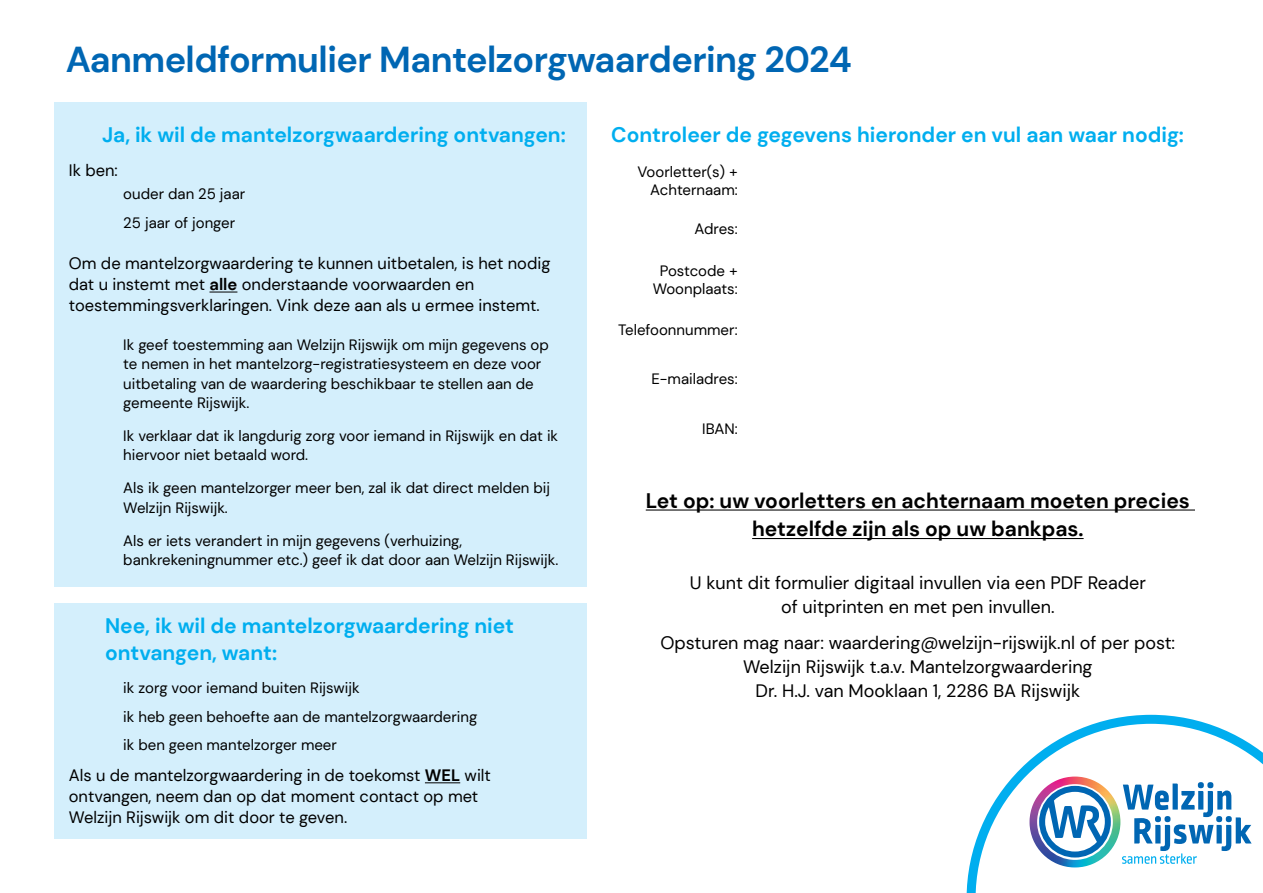
<style>
.page{position:relative;width:1263px;height:893px;background:#fff}
.page>*{position:absolute;margin:0;border:0;box-sizing:border-box;transform-origin:0 0}
.t1{font:700 36px "DM Sans";letter-spacing:-.015em;color:#0066b3}
.t2{font:700 21px/27px "DM Sans";color:#00aeef}
.t3{font:700 21px/28.5px "DM Sans";color:#000;text-align:center}
.t4{font:18px/24px "DM Sans";color:#000;text-align:center}
.t5{font:16.5px/21px "DM Sans";color:#000}
.t6{font:15px/19.5px "DM Sans";color:#000}
.s1{font-weight:700}
</style>
<div class="page">
<div style="left:54px;top:102px;width:533px;height:485px;background:#d4effc"></div>
<div style="left:54px;top:604px;width:533px;height:235px;background:#d4effc"></div>
<svg style="left:209px;top:292px;width:28px;height:1px"></svg>
<hr style="left:646px;top:509px;width:549px;height:2px;background:#000">
<hr style="left:752px;top:538px;width:331px;height:1px;background:#000">
<hr style="left:425px;top:782px;width:35px;height:1px;background:#000">
<svg style="left:966px;top:715px;width:297px;height:178px"></svg>
<svg style="left:1029px;top:776px;width:222px;height:91px"></svg>
<h1 class="t1" style="left:66px;top:37px;width:787px">Aanmeldformulier Mantelzorgwaardering 2024</h1>
<h2 class="t2" style="left:102px;top:121px;width:465px">Ja, ik wil de mantelzorgwaardering ontvangen:</h2>
<h2 class="t2" style="left:611px;top:121px;width:574px">Controleer de gegevens hieronder en vul aan waar nodig:</h2>
<p class="t5" style="left:69px;top:160px;width:50px">Ik ben:</p>
<p class="t6" style="left:123px;top:180px;width:123px;line-height:28.5px">ouder dan 25 jaar<br>25 jaar of jonger</p>
<p class="t5" style="left:69px;top:253px;width:483px">Om de mantelzorgwaardering te kunnen uitbetalen, is het nodig dat u instemt met <span class="s1">alle</span> onderstaande voorwaarden en toestemmingsverklaringen. Vink deze aan als u ermee instemt.</p>
<p class="t6" style="left:123px;top:334px;width:427px">Ik geef toestemming aan Welzijn Rijswijk om mijn gegevens op te nemen in het mantelzorg-registratiesysteem en deze voor uitbetaling van de waardering beschikbaar te stellen aan de gemeente Rijswijk.</p>
<p class="t6" style="left:123px;top:426px;width:436px">Ik verklaar dat ik langdurig zorg voor iemand in Rijswijk en dat ik hiervoor niet betaald word.</p>
<p class="t6" style="left:123px;top:478px;width:428px">Als ik geen mantelzorger meer ben, zal ik dat direct melden bij<br>Welzijn Rijswijk.</p>
<p class="t6" style="left:123px;top:531px;width:436px">Als er iets verandert in mijn gegevens (verhuizing, bankrekeningnummer etc.) geef ik dat door aan Welzijn Rijswijk.</p>
<h2 class="t2" style="left:105px;top:612px;width:410px">Nee, ik wil de mantelzorgwaardering niet ontvangen, want:</h2>
<p class="t6" style="left:123px;top:673px;width:356px;line-height:28.5px">ik zorg voor iemand buiten Rijswijk<br>ik heb geen behoefte aan de mantelzorgwaardering ik ben geen mantelzorger meer</p>
<p class="t5" style="left:69px;top:765px;width:424px">Als u de mantelzorgwaardering in de toekomst <span class="s1">WEL</span> wilt ontvangen, neem dan op dat moment contact op met<br>Welzijn Rijswijk om dit door te geven.</p>
<p class="t6" style="left:637px;top:163px;width:102px;line-height:18px;text-align:right">Voorletter(s) +<br>Achternaam:</p>
<p class="t6" style="left:695px;top:219px;width:45px">Adres:</p>
<p class="t6" style="left:653px;top:262px;width:87px;line-height:18px;text-align:center">Postcode +<br>Woonplaats:</p>
<p class="t6" style="left:618px;top:320px;width:121px">Telefoonnummer:</p>
<p class="t6" style="left:651px;top:369px;width:88px">E-mailadres:</p>
<p class="t6" style="left:702px;top:419px;width:37px">IBAN:</p>
<h2 class="t3" style="left:646px;top:486px;width:546px">Let op: uw voorletters en achternaam moeten precies hetzelfde zijn als op uw bankpas.</h2>
<p class="t4" style="left:690px;top:571px;width:458px">U kunt dit formulier digitaal invullen via een PDF Reader of uitprinten en met pen invullen.</p>
<p class="t4" style="left:660px;top:631px;width:516px">Opsturen mag naar: waardering@welzijn-rijswijk.nl of per post:<br>Welzijn Rijswijk t.a.v. Mantelzorgwaardering<br>Dr. H.J. van Mooklaan 1, 2286 BA Rijswijk</p>
</div>
